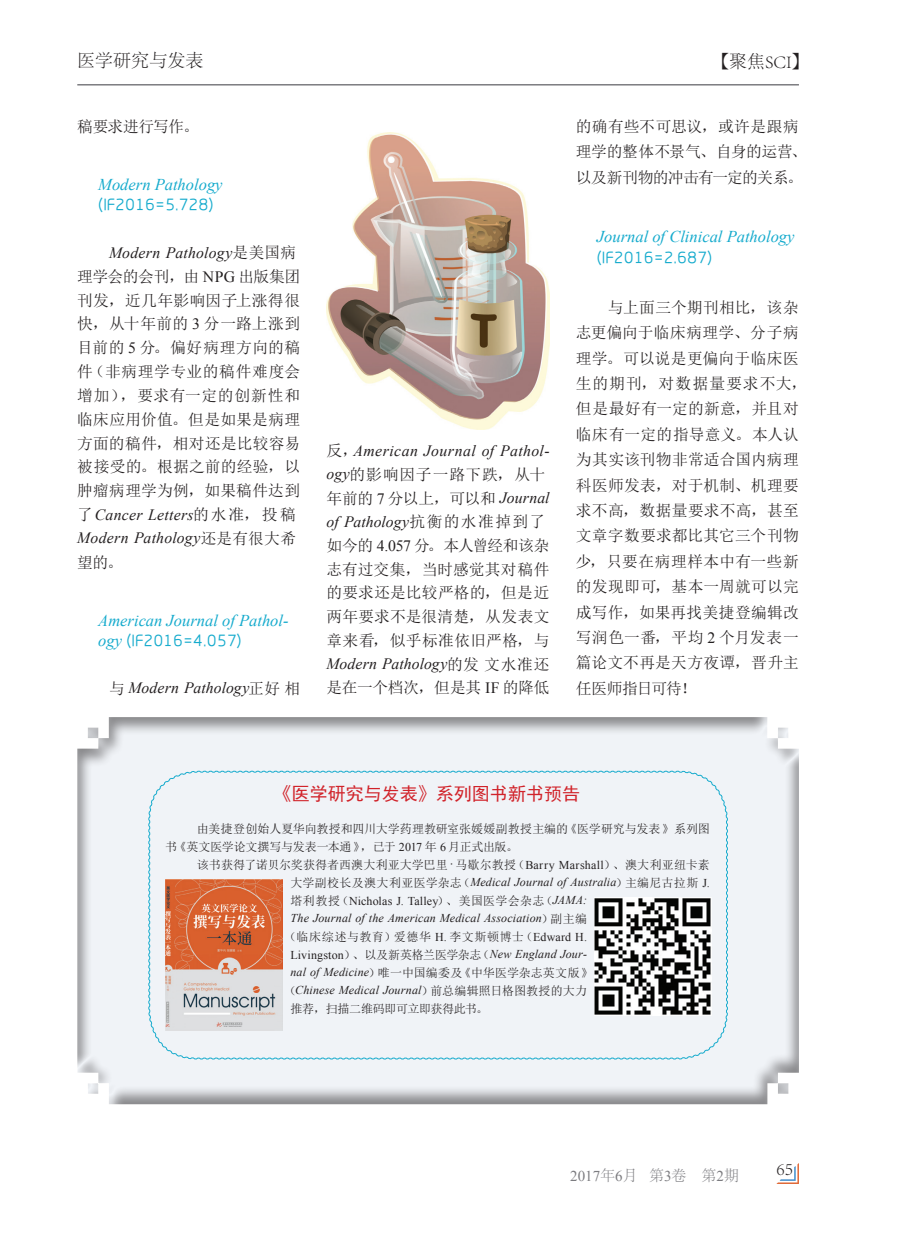
<style>
.page{position:relative;width:919px;height:1238px;background:#fff}
.page>*{position:absolute;margin:0;border:0;box-sizing:border-box;transform-origin:0 0}
.t1{font:18px "Sim Hei";color:#d1232a}
.t2{font:300 18px "Adobe Song Std";color:#231f20}
.t3{font:italic 16.5px "Times New Roman";color:#16abcd}
.t4{font:16.5px "MF Yue Hei Noncommercial";color:#16abcd}
.t5{font:15.75px/25.3px "N Sim Sun";letter-spacing:.01em;color:#231f20;text-align:justify}
.t6{font:italic 15.75px/23.9px "Times New Roman";letter-spacing:.015em;color:#231f20}
.t7{font:15.75px/25.3px "N Sim Sun";letter-spacing:-.02em;color:#231f20}
.t8{font:15.75px "N Sim Sun";letter-spacing:-.025em;color:#231f20}
.t9{font:15.75px "N Sim Sun";letter-spacing:-.03em;color:#231f20}
.t10{font:15px "Times New Roman";color:#7c7c80}
.t11{font:italic 12px/18px "Times New Roman";letter-spacing:.015em;color:#231f20}
.t12{font:12px/18px "N Sim Sun";letter-spacing:-.005em;color:#231f20}
.t13{font:12px "N Sim Sun";letter-spacing:.045em;color:#231f20}
.t14{font:12px "N Sim Sun";letter-spacing:-.025em;color:#231f20}
.s1{font-family:"Adobe Fangsong Std";font-weight:400}
.s2{font-family:"N Sim Sun";font-style:normal}
.s3{font-family:"Times New Roman"}
.s4{font-family:"Times New Roman";font-style:italic}
.s5{font-style:normal}
.s6{font-family:"Adobe Song Std";font-weight:300}
</style>
<div class="page">
<hr style="left:77px;top:84px;width:721px;height:1px;background:#7c7c80">
<svg style="left:777px;top:1164px;width:21px;height:19px"></svg>
<div style="left:75px;top:715px;width:725px;height:390px;background:#231f20;opacity:.5"></div>
<img style="left:326px;top:132px;width:223px;height:298px">
<div style="left:148px;top:770px;width:580px;height:289px;background:#f0f3f7"></div>
<img style="left:165px;top:879px;width:118px;height:151px">
<img style="left:594px;top:897px;width:117px;height:118px">
<p class="t2" style="left:77px;top:51px;width:127px">医学研究与发表</p>
<p class="t2" style="left:711px;top:51px;width:100px"><span class="s1">【</span>聚焦SCI<span class="s1">】</span></p>
<p class="t9" style="left:77px;top:118px;width:123px">稿要求进行写作。</p>
<p class="t3" style="left:98px;top:173px;width:126px">Modern Pathology</p>
<p class="t4" style="left:98px;top:195px;width:117px">(IF2016=5.728)</p>
<p class="t6" style="left:109px;top:240px;width:188px">Modern Pathology<span class="s2">是美国病</span></p>
<p class="t5" style="left:77px;top:264px;width:224px;line-height:23.9px">理学会的会刊，由 <span class="s3">NPG</span> 出版集团刊发，近几年影响因子上涨得很快，从十年前的 <span class="s3">3</span> 分一路上涨到目前的 <span class="s3">5</span> 分。偏好病理方向的稿件（非病理学专业的稿件难度会增加），要求有一定的创新性和临床应用价值。但是如果是病理方面的稿件，相对还是比较容易被接受的。根据之前的经验，以肿瘤病理学为例，如果稿件达到</p>
<p class="t6" style="left:77px;top:502px;width:220px"><span class="s2">了</span>Cancer Letters<span class="s2">的水准，投稿<br></span>Modern Pathology<span class="s2">还是有很大希</span></p>
<p class="t5" style="left:77px;top:549px;width:47px">望的。</p>
<p class="t3" style="left:98px;top:609px;width:192px">American Journal of Pathol-</p>
<p class="t4" style="left:98px;top:630px;width:145px"><span class="s4">ogy</span> (IF2016=4.057)</p>
<p class="t6" style="left:109px;top:675px;width:193px"><span class="s2">与</span> Modern Pathology<span class="s2">正好相</span></p>
<p class="t6" style="left:326px;top:438px;width:224px"><span class="s2">反，</span>American Journal of Pathol-</p>
<p class="t5" style="left:326px;top:462px;width:224px;line-height:23.7px"><span class="s4">ogy</span>的影响因子一路下跌，从十年前的 <span class="s3">7</span> 分以上，可以和 <span class="s4">Journal</span></p>
<p class="t6" style="left:326px;top:509px;width:220px">of Pathology<span class="s2">抗衡的水准掉到了</span></p>
<p class="t5" style="left:326px;top:533px;width:224px;line-height:23.7px">如今的 <span class="s3">4.057</span> 分。本人曾经和该杂志有过交集，当时感觉其对稿件的要求还是比较严格的，但是近两年要求不是很清楚，从发表文章来看，似乎标准依旧严格，与</p>
<p class="t6" style="left:326px;top:651px;width:224px">Modern Pathology<span class="s2">的发文水准还</span></p>
<p class="t8" style="left:326px;top:680px;width:224px">是在一个档次，但是其 <span class="s3">IF</span> 的降低</p>
<p class="t7" style="left:576px;top:114px;width:232px">的确有些不可思议，或许是跟病理学的整体不景气、自身的运营、以及新刊物的冲击有一定的关系。</p>
<p class="t3" style="left:597px;top:225px;width:199px">Journal of Clinical Pathology</p>
<p class="t4" style="left:597px;top:248px;width:117px">(IF2016=2.687)</p>
<p class="t5" style="left:576px;top:294px;width:232px;text-align:left;text-indent:32px">与上面三个期刊相比，该杂志更偏向于临床病理学、分子病理学。可以说是更偏向于临床医生的期刊，对数据量要求不大，但是最好有一定的新意，并且对临床有一定的指导意义。本人认为其实该刊物非常适合国内病理科医师发表，对于机制、机理要求不高，数据量要求不高，甚至文章字数要求都比其它三个刊物少，只要在病理样本中有一些新的发现即可，基本一周就可以完成写作，如果再找美捷登编辑改写润色一番，平均 <span class="s3">2</span> 个月发表一篇论文不再是天方夜谭，晋升主任医师指日可待！</p>
<p class="t1" style="left:274px;top:784px;width:308px">《医学研究与发表》系列图书新书预告</p>
<p class="t12" style="left:165px;top:819px;width:546px;text-indent:32px">由美捷登创始人夏华向教授和四川大学药理教研室张媛媛副教授主编的《医学研究与发表》系列图书《英文医学论文撰写与发表一本通》，已于 <span class="s3">2017</span> 年 <span class="s3">6</span> 月正式出版。</p>
<p class="t12" style="left:197px;top:855px;width:514px">该书获得了诺贝尔奖获得者西澳大利亚大学巴里 <span class="s3">·</span> 马歇尔教授（<span class="s3">Barry Marshall</span>）、澳大利亚纽卡素</p>
<p class="t11" style="left:290px;top:873px;width:421px"><span class="s2">大学副校长及澳大利亚医学杂志（</span>Medical Journal of Australia<span class="s2">）主编尼古拉斯</span> <span class="s5">J.</span><span class="s2">塔利教授（</span><span class="s5">Nicholas J. Talley</span><span class="s2">）、美国医学会杂志（</span>JAMA:<br>The Journal of the American Medical Association<span class="s2">）副主编</span></p>
<p class="t13" style="left:284px;top:930px;width:304px">（临床综述与教育）爱德华 <span class="s3">H.</span> 李文斯顿博士（<span class="s3">Edward H.</span></p>
<p class="t11" style="left:290px;top:945px;width:298px"><span class="s5">Livingston</span><span class="s2">）、以及新英格兰医学杂志（</span>New England Jour-</p>
<p class="t12" style="left:290px;top:963px;width:304px"><span class="s4">nal of Medicine</span>）唯一中国编委及《中华医学杂志英文版》</p>
<p class="t11" style="left:284px;top:981px;width:304px"><span class="s2">（</span>Chinese Medical Journal<span class="s2">）前总编辑照日格图教授的大力</span></p>
<p class="t14" style="left:290px;top:1002px;width:199px">推荐，扫描二维码即可立即获得此书。</p>
<p class="t10" style="left:570px;top:1165px;width:170px">2017<span class="s6">年</span>6<span class="s6">月 第</span>3<span class="s6">卷 第</span>2<span class="s6">期</span></p>
<p class="t2" style="left:776px;top:1158px;width:18px">65</p>
</div>
